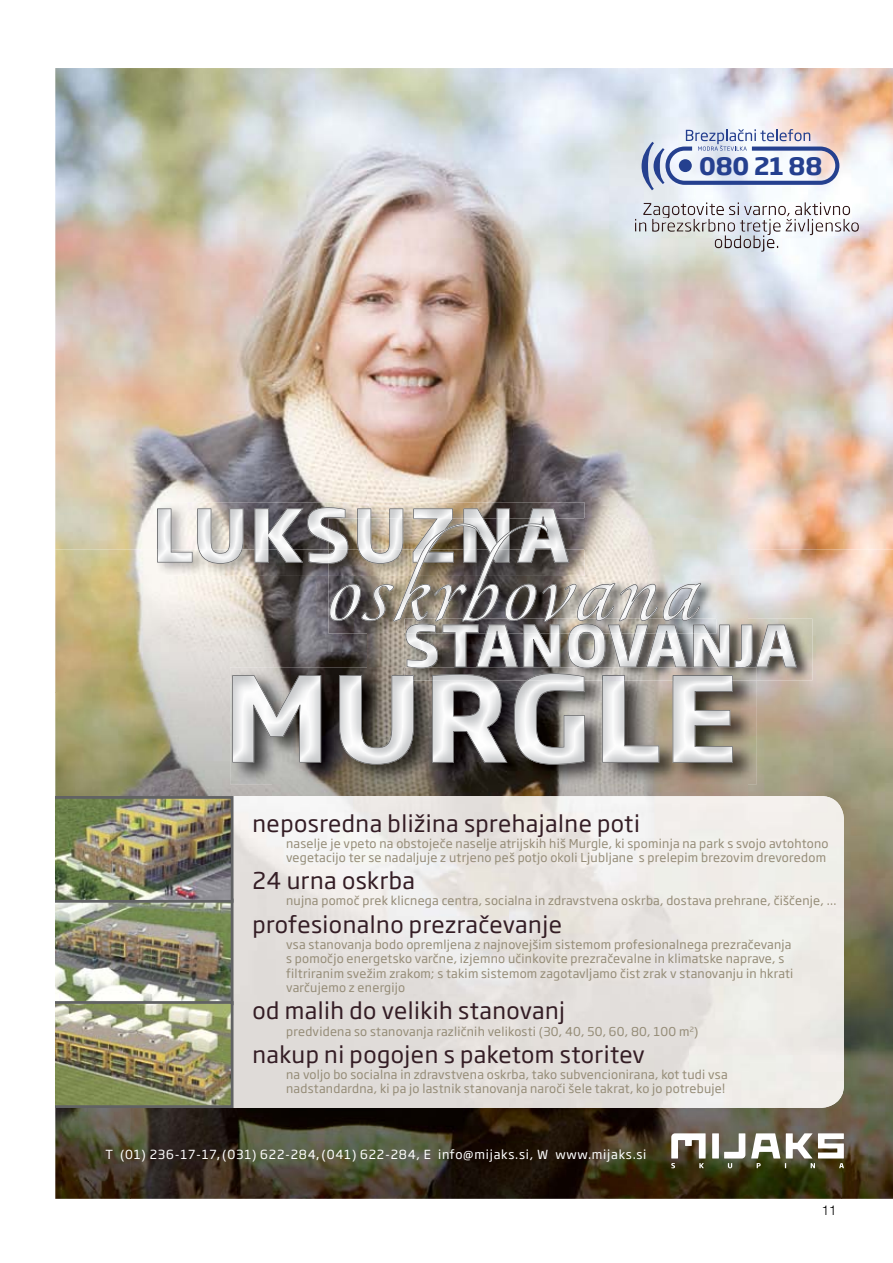
<style>
.page{position:relative;width:893px;height:1263px;background:#fff}
.page>*{position:absolute;margin:0;border:0;box-sizing:border-box;transform-origin:0 0}
.t1{font:700 23.7px "Soho Gothic Pro";letter-spacing:-.01em;color:#25408f}
.t2{font:22.8px "Soho Gothic Pro";letter-spacing:.02em;color:#341d25}
.t3{font:300 13.5px "Helvetica Neue LT Pro";color:#000}
.t4{font:12.45px "Soho Gothic Pro";letter-spacing:.06em;color:#fff}
.t5{font:12.15px/14.5px "Soho Gothic Pro";letter-spacing:.02em;color:#958c77}
.s1{font-weight:700}
</style>
<div class="page">
<img style="left:55px;top:68px;width:838px;height:481px">
<img style="left:747px;top:549px;width:146px;height:286px">
<img style="left:55px;top:549px;width:313px;height:143px">
<img style="left:367px;top:633px;width:37px;height:34px">
<img style="left:55px;top:692px;width:217px;height:104px">
<img style="left:272px;top:784px;width:475px;height:12px">
<img style="left:842px;top:835px;width:51px;height:364px">
<img style="left:55px;top:1108px;width:75px;height:91px">
<img style="left:130px;top:1108px;width:712px;height:91px">
<img style="left:233px;top:796px;width:611px;height:312px">
<img style="left:404px;top:619px;width:408px;height:61px">
<img style="left:406px;top:624px;width:391px;height:43px">
<img style="left:735px;top:624px;width:17px;height:43px">
<img style="left:646px;top:624px;width:84px;height:43px">
<img style="left:476px;top:633px;width:84px;height:34px">
<img style="left:771px;top:631px;width:10px;height:18px">
<img style="left:661px;top:633px;width:11px;height:16px">
<img style="left:492px;top:633px;width:10px;height:16px">
<img style="left:578px;top:633px;width:17px;height:27px">
<img style="left:230px;top:667px;width:527px;height:117px">
<img style="left:404px;top:667px;width:353px;height:13px">
<img style="left:409px;top:667px;width:348px;height:1px">
<svg style="left:620px;top:667px;width:16px;height:1px"></svg>
<img style="left:514px;top:680px;width:71px;height:85px">
<img style="left:527px;top:673px;width:57px;height:7px">
<img style="left:432px;top:680px;width:75px;height:83px">
<img style="left:432px;top:674px;width:59px;height:6px">
<img style="left:673px;top:675px;width:60px;height:88px">
<img style="left:602px;top:680px;width:57px;height:83px">
<img style="left:602px;top:675px;width:23px;height:5px">
<img style="left:339px;top:675px;width:75px;height:90px">
<svg style="left:404px;top:675px;width:10px;height:5px"></svg>
<img style="left:232px;top:675px;width:89px;height:88px">
<img style="left:453px;top:690px;width:27px;height:26px">
<img style="left:156px;top:502px;width:429px;height:47px">
<img style="left:156px;top:549px;width:172px;height:27px">
<img style="left:307px;top:507px;width:38px;height:35px">
<img style="left:309px;top:552px;width:19px;height:12px">
<img style="left:529px;top:508px;width:28px;height:10px">
<img style="left:463px;top:508px;width:47px;height:10px">
<img style="left:413px;top:508px;width:40px;height:10px">
<img style="left:357px;top:508px;width:46px;height:10px">
<img style="left:255px;top:508px;width:48px;height:54px">
<img style="left:197px;top:549px;width:46px;height:15px">
<img style="left:157px;top:508px;width:86px;height:41px">
<img style="left:157px;top:549px;width:36px;height:13px">
<img style="left:328px;top:518px;width:388px;height:31px">
<img style="left:499px;top:549px;width:132px;height:70px">
<img style="left:404px;top:619px;width:312px;height:14px">
<img style="left:569px;top:624px;width:35px;height:9px">
<img style="left:406px;top:624px;width:30px;height:9px">
<img style="left:655px;top:624px;width:55px;height:9px">
<img style="left:608px;top:624px;width:40px;height:9px">
<img style="left:486px;top:624px;width:74px;height:9px">
<img style="left:442px;top:624px;width:37px;height:9px">
<img style="left:328px;top:549px;width:257px;height:27px">
<img style="left:328px;top:528px;width:20px;height:36px">
<img style="left:348px;top:518px;width:218px;height:31px">
<img style="left:517px;top:549px;width:52px;height:13px">
<img style="left:463px;top:518px;width:47px;height:44px">
<img style="left:413px;top:549px;width:41px;height:13px">
<img style="left:357px;top:518px;width:46px;height:46px">
<img style="left:537px;top:518px;width:12px;height:21px">
<img style="left:431px;top:587px;width:232px;height:31px">
<img style="left:543px;top:583px;width:72px;height:36px">
<img style="left:329px;top:584px;width:64px;height:37px">
<img style="left:463px;top:576px;width:36px;height:43px">
<img style="left:462px;top:619px;width:20px;height:3px">
<img style="left:510px;top:524px;width:18px;height:10px">
<img style="left:480px;top:553px;width:13px;height:23px">
<img style="left:528px;top:523px;width:20px;height:9px">
<svg style="left:490px;top:532px;width:20px;height:27px"></svg>
<svg style="left:540px;top:524px;width:7px;height:9px"></svg>
<img style="left:393px;top:576px;width:38px;height:46px">
<svg style="left:415px;top:619px;width:9px;height:2px"></svg>
<img style="left:443px;top:523px;width:20px;height:11px">
<img style="left:412px;top:562px;width:11px;height:14px">
<img style="left:423px;top:529px;width:22px;height:20px">
<img style="left:463px;top:523px;width:17px;height:11px">
<svg style="left:441px;top:529px;width:5px;height:6px"></svg>
<svg style="left:417px;top:549px;width:13px;height:14px"></svg>
<img style="left:663px;top:583px;width:38px;height:36px">
<img style="left:664px;top:619px;width:27px;height:2px">
<img style="left:578px;top:619px;width:27px;height:2px">
<img style="left:620px;top:584px;width:38px;height:35px">
<img style="left:619px;top:619px;width:30px;height:2px">
<img style="left:543px;top:584px;width:33px;height:35px">
<svg style="left:544px;top:619px;width:7px;height:3px"></svg>
<img style="left:505px;top:584px;width:31px;height:35px">
<img style="left:435px;top:584px;width:32px;height:35px">
<svg style="left:435px;top:619px;width:7px;height:2px"></svg>
<img style="left:511px;top:586px;width:19px;height:33px">
<svg style="left:507px;top:619px;width:14px;height:2px"></svg>
<img style="left:335px;top:586px;width:19px;height:33px">
<img style="left:668px;top:588px;width:25px;height:28px">
<img style="left:583px;top:588px;width:24px;height:28px">
<img style="left:469px;top:588px;width:23px;height:31px">
<svg style="left:463px;top:619px;width:18px;height:2px"></svg>
<img style="left:643px;top:202px;width:208px;height:17px">
<img style="left:635px;top:219px;width:225px;height:16px">
<img style="left:715px;top:235px;width:63px;height:17px">
<svg style="left:642px;top:129px;width:197px;height:61px"></svg>
<svg style="left:671px;top:1133px;width:173px;height:35px"></svg>
<img style="left:55px;top:796px;width:178px;height:312px">
<h1 class="t1" style="left:699px;top:148px;width:125px">080 21 88</h1>
<h2 class="t2" style="left:252px;top:806px;width:389px">neposredna bližina sprehajalne poti</h2>
<p class="t5" style="left:286px;top:835px;width:544px">naselje je vpeto na obstoječe naselje atrijskih hiš Murgle, ki spominja na park s svojo avtohtono vegetacijo ter se nadaljuje z utrjeno peš potjo okoli Ljubljane s prelepim brezovim drevoredom</p>
<h2 class="t2" style="left:252px;top:863px;width:164px">24 urna oskrba</h2>
<p class="t5" style="left:286px;top:892px;width:552px">nujna pomoč prek klicnega centra, socialna in zdravstvena oskrba, dostava prehrane, čiščenje, ...</p>
<h2 class="t2" style="left:252px;top:907px;width:311px">profesionalno prezračevanje</h2>
<p class="t5" style="left:286px;top:936px;width:509px">vsa stanovanja bodo opremljena z najnovejšim sistemom profesionalnega prezračevanja s pomočjo energetsko varčne, izjemno učinkovite prezračevalne in klimatske naprave, s filtriranim svežim zrakom; s takim sistemom zagotavljamo čist zrak v stanovanju in hkrati varčujemo z energijo</p>
<h2 class="t2" style="left:252px;top:993px;width:314px">od malih do velikih stanovanj</h2>
<p class="t5" style="left:286px;top:1023px;width:414px">predvidena so stanovanja različnih velikosti (30, 40, 50, 60, 80, 100 m<sup>2</sup>)</p>
<h2 class="t2" style="left:252px;top:1037px;width:394px">nakup ni pogojen s paketom storitev</h2>
<p class="t5" style="left:286px;top:1066px;width:443px">na voljo bo socialna in zdravstvena oskrba, tako subvencionirana, kot tudi vsa nadstandardna, ki pa jo lastnik stanovanja naroči šele takrat, ko jo potrebuje!</p>
<p class="t4" style="left:105px;top:1144px;width:542px">T (01) 236-17-17<span class="s1">,</span> (031) 622-284<span class="s1">,</span> (041) 622-284, E info@mijaks.si, W www.mijaks.si</p>
<p class="t3" style="left:822px;top:1202px;width:16px">11</p>
</div>
